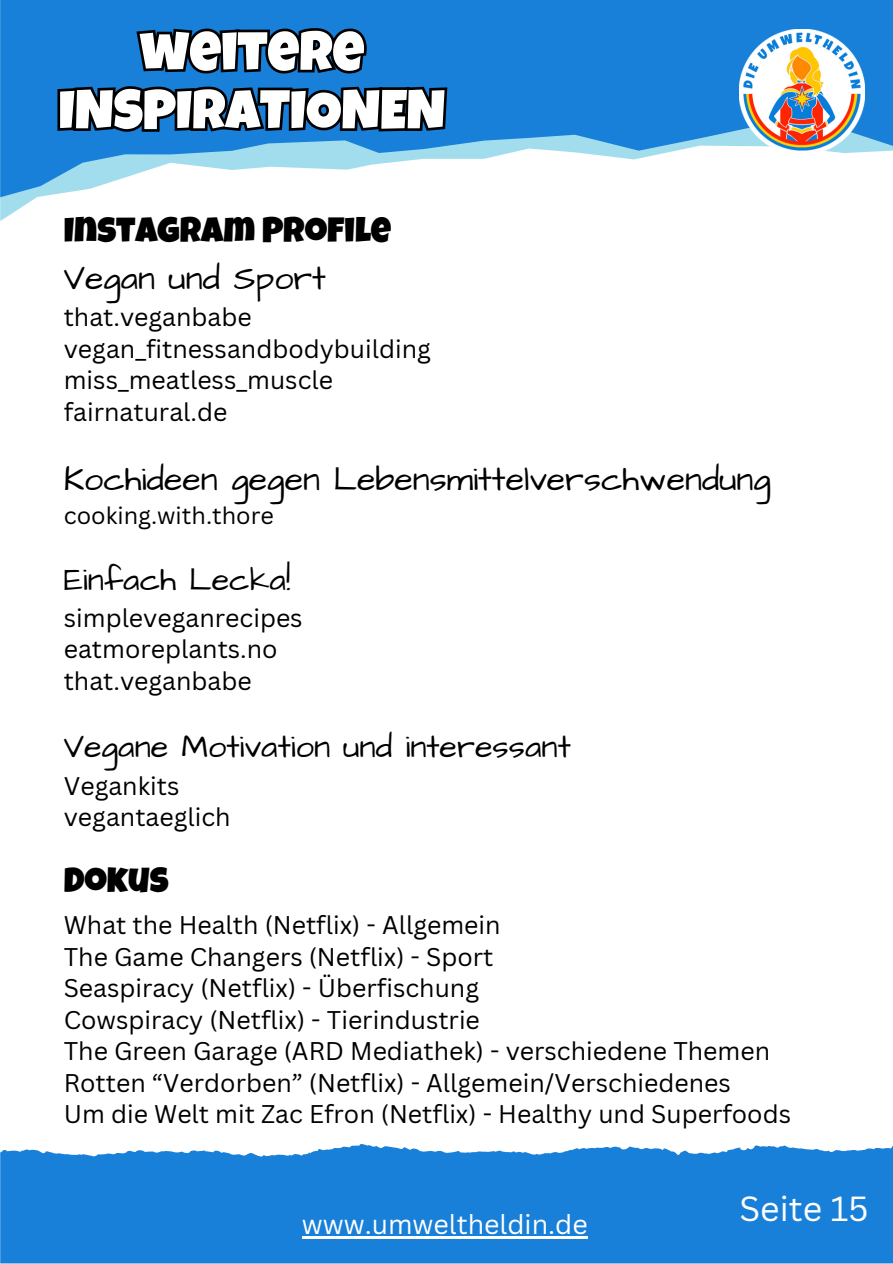
<style>
.page{position:relative;width:893px;height:1264px;background:#fff}
.page>*{position:absolute;margin:0;border:0;box-sizing:border-box;transform-origin:0 0}
.t1{font:55.05px/58.5px "Luckiest Guy";color:#fff;text-align:center}
.t2{font:35.4px "Luckiest Guy";color:#000}
.t3{font:33.9px "Architects Daughter";color:#000}
.t4{font:33.9px "Canva Sans";color:#fff}
.t5{font:32.4px "Architects Daughter";color:#000}
.t6{font:26.7px "Canva Sans";color:#fff}
.t7{font:24.9px/31.5px "Canva Sans";color:#000}
.t8{font:23.4px "Canva Sans";color:#000}
</style>
<div class="page">
<div style="left:0;top:1144px;width:892px;height:119px;background:#1980d9"></div>
<svg style="left:0;top:0;width:892px;height:197px;fill:#1980d9"></svg>
<img style="left:739px;top:29px;width:125px;height:125px">
<svg style="left:55px;top:22px;width:395px;height:113px;background:#10538c"></svg>
<hr style="left:302px;top:1236px;width:285px;height:2px;background:#fff">
<h1 class="t1" style="left:59px;top:30px;width:388px">WEITERE<br>INSPIRATIONEN</h1>
<h2 class="t2" style="left:64px;top:217px;width:329px">INSTAGRAM PROFILE</h2>
<h3 class="t3" style="left:64px;top:256px;width:264px">Vegan und Sport</h3>
<p class="t7" style="left:64px;top:301px;width:368px">that.veganbabe vegan_fitnessandbodybuilding miss_meatless_muscle fairnatural.de</p>
<h3 class="t3" style="left:64px;top:456px;width:708px">Kochideen gegen Lebensmittelverschwendung</h3>
<p class="t8" style="left:64px;top:499px;width:212px">cooking.with.thore</p>
<h3 class="t5" style="left:64px;top:557px;width:228px">Einfach Lecka!</h3>
<p class="t7" style="left:64px;top:601px;width:240px">simpleveganrecipes eatmoreplants.no that.veganbabe</p>
<h3 class="t5" style="left:64px;top:725px;width:508px">Vegane Motivation und interessant</h3>
<p class="t7" style="left:64px;top:769px;width:168px">Vegankits vegantaeglich</p>
<h2 class="t2" style="left:64px;top:867px;width:106px">DOKUS</h2>
<p class="t7" style="left:64px;top:908px;width:728px">What the Health (Netflix) - Allgemein<br>The Game Changers (Netflix) - Sport<br>Seaspiracy (Netflix) - Überfischung<br>Cowspiracy (Netflix) - Tierindustrie<br>The Green Garage (ARD Mediathek) - verschiedene Themen Rotten “Verdorben” (Netflix) - Allgemein/Verschiedenes<br>Um die Welt mit Zac Efron (Netflix) - Healthy und Superfoods</p>
<p class="t6" style="left:302px;top:1205px;width:287px">www.umweltheldin.de</p>
<h3 class="t4" style="left:739px;top:1185px;width:130px">Seite 15</h3>
</div>
